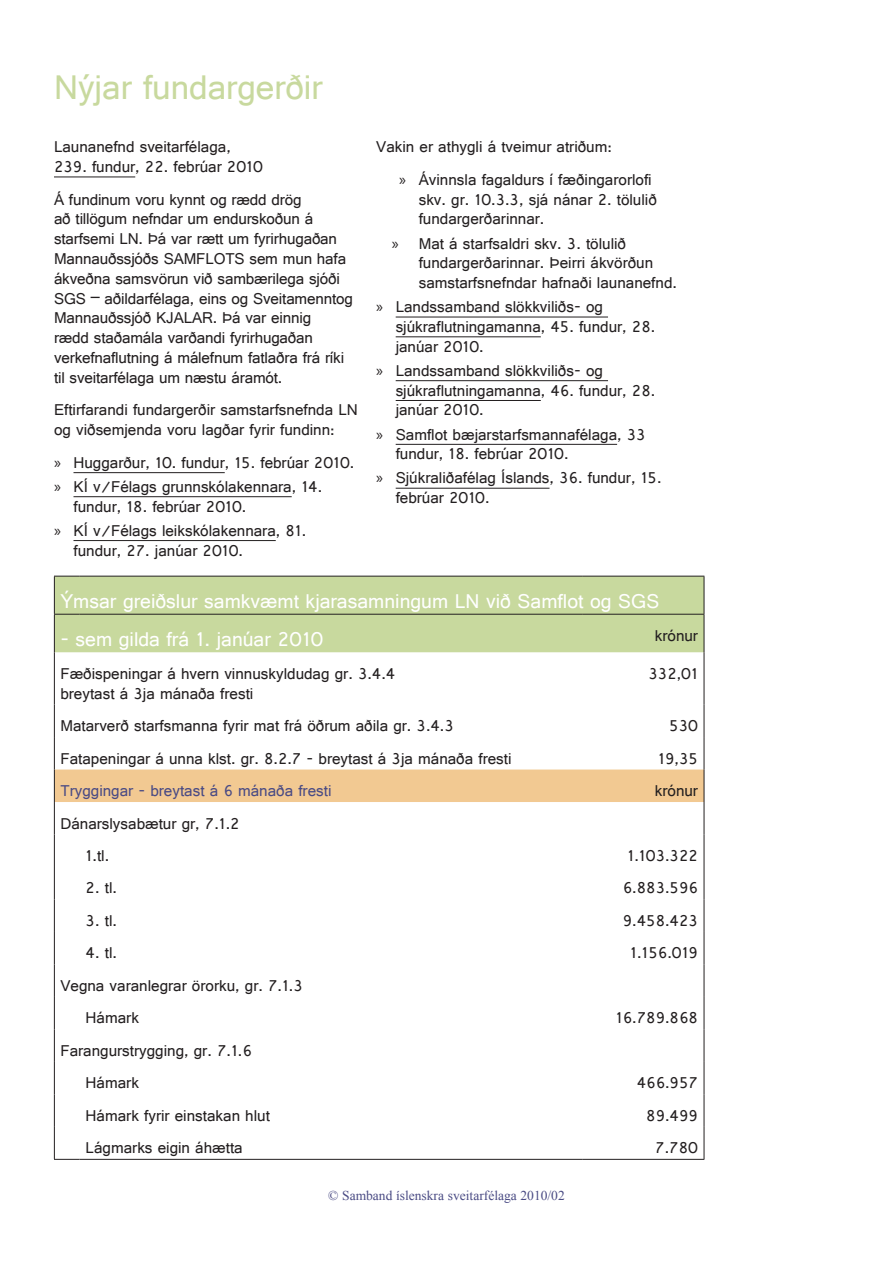
<style>
.page{position:relative;width:893px;height:1263px;background:#fff}
.page>*{position:absolute;margin:0;border:0;box-sizing:border-box;transform-origin:0 0}
.Fyrirsögn_24_pt{font:36px "Gautami";color:#c8d99e}
.Millifyrirsögn{font:21px "Gautami";color:#fff}
.Meginmál{font:16.5px/19.8px "Gautami";color:#231f20}
.Inndregið{font:16.5px/19.8px "Gautami";color:#231f20}
.Meginmál-2{font:16.5px "Gautami";color:#4a4b84}
.body_copy{font:13.5px "Times New Roman";color:#4a4b84}
.s1{font-family:"Myriad Pro"}
</style>
<div class="page">
<hr style="left:54px;top:177px;width:81px;height:1px;background:#231f20">
<hr style="left:74px;top:472px;width:151px;height:1px;background:#231f20">
<hr style="left:74px;top:496px;width:218px;height:1px;background:#231f20">
<hr style="left:74px;top:540px;width:202px;height:1px;background:#231f20">
<hr style="left:396px;top:317px;width:212px;height:1px;background:#231f20">
<hr style="left:396px;top:336px;width:145px;height:1px;background:#231f20">
<hr style="left:396px;top:380px;width:212px;height:1px;background:#231f20">
<hr style="left:396px;top:400px;width:145px;height:1px;background:#231f20">
<hr style="left:396px;top:444px;width:221px;height:1px;background:#231f20">
<hr style="left:396px;top:488px;width:153px;height:1px;background:#231f20">
<div style="left:55px;top:577px;width:649px;height:75px;background:#c8d99e"></div>
<div style="left:55px;top:769px;width:649px;height:33px;background:#f2c992"></div>
<svg style="left:55px;top:576px;width:25px;height:1px"></svg>
<hr style="left:54px;top:576px;width:1px;height:38px;background:#231f20">
<hr style="left:80px;top:576px;width:503px;height:1px;background:#231f20">
<hr style="left:583px;top:576px;width:121px;height:1px;background:#231f20">
<hr style="left:704px;top:576px;width:1px;height:38px;background:#231f20">
<svg style="left:54px;top:614px;width:26px;height:1px"></svg>
<hr style="left:54px;top:615px;width:1px;height:37px;background:#231f20">
<hr style="left:80px;top:614px;width:503px;height:1px;background:#231f20">
<hr style="left:583px;top:614px;width:121px;height:1px;background:#231f20">
<hr style="left:704px;top:615px;width:1px;height:37px;background:#231f20">
<hr style="left:54px;top:652px;width:1px;height:52px;background:#231f20">
<hr style="left:704px;top:652px;width:1px;height:52px;background:#231f20">
<hr style="left:54px;top:704px;width:1px;height:33px;background:#231f20">
<hr style="left:704px;top:704px;width:1px;height:33px;background:#231f20">
<hr style="left:54px;top:737px;width:1px;height:32px;background:#231f20">
<hr style="left:704px;top:737px;width:1px;height:32px;background:#231f20">
<hr style="left:54px;top:769px;width:1px;height:33px;background:#231f20">
<hr style="left:704px;top:769px;width:1px;height:33px;background:#231f20">
<hr style="left:54px;top:802px;width:1px;height:32px;background:#231f20">
<hr style="left:704px;top:802px;width:1px;height:32px;background:#231f20">
<hr style="left:54px;top:834px;width:1px;height:33px;background:#231f20">
<hr style="left:704px;top:834px;width:1px;height:33px;background:#231f20">
<hr style="left:54px;top:867px;width:1px;height:32px;background:#231f20">
<hr style="left:704px;top:867px;width:1px;height:32px;background:#231f20">
<hr style="left:54px;top:899px;width:1px;height:33px;background:#231f20">
<hr style="left:704px;top:899px;width:1px;height:33px;background:#231f20">
<hr style="left:54px;top:932px;width:1px;height:32px;background:#231f20">
<hr style="left:704px;top:932px;width:1px;height:32px;background:#231f20">
<hr style="left:54px;top:964px;width:1px;height:33px;background:#231f20">
<hr style="left:704px;top:964px;width:1px;height:33px;background:#231f20">
<hr style="left:54px;top:997px;width:1px;height:32px;background:#231f20">
<hr style="left:704px;top:997px;width:1px;height:32px;background:#231f20">
<hr style="left:54px;top:1029px;width:1px;height:33px;background:#231f20">
<hr style="left:704px;top:1029px;width:1px;height:33px;background:#231f20">
<hr style="left:54px;top:1062px;width:1px;height:32px;background:#231f20">
<hr style="left:704px;top:1062px;width:1px;height:32px;background:#231f20">
<hr style="left:54px;top:1094px;width:1px;height:33px;background:#231f20">
<hr style="left:704px;top:1094px;width:1px;height:33px;background:#231f20">
<hr style="left:54px;top:1127px;width:1px;height:32px;background:#231f20">
<hr style="left:704px;top:1127px;width:1px;height:32px;background:#231f20">
<svg style="left:54px;top:1159px;width:26px;height:1px"></svg>
<hr style="left:80px;top:1159px;width:503px;height:1px;background:#231f20">
<hr style="left:583px;top:1159px;width:121px;height:1px;background:#231f20">
<p class="Fyrirsögn_24_pt" style="left:54px;top:65px;width:270px">Nýjar fundargerðir</p>
<p class="Meginmál" style="left:54px;top:137px;width:210px">Launanefnd sveitarfélaga,<br>239. fundur, 22. febrúar 2010</p>
<p class="Meginmál" style="left:54px;top:189px;width:300px">Á fundinum voru kynnt og rædd drög<br>að tillögum nefndar um endurskoðun á starfsemi LN. Þá var rætt um fyrirhugaðan Mannauðssjóðs SAMFLOTS sem mun hafa ákveðna samsvörun við sambærilega sjóði SGS – aðildarfélaga, eins og Sveitamenntog Mannauðssjóð KJALAR. Þá var einnig<br>rædd staðamála varðandi fyrirhugaðan verkefnaflutning á málefnum fatlaðra frá ríki til sveitarfélaga um næstu áramót.</p>
<p class="Meginmál" style="left:54px;top:400px;width:305px">Eftirfarandi fundargerðir samstarfsnefnda LN og viðsemjenda voru lagðar fyrir fundinn:</p>
<p class="Inndregið" style="left:54px;top:452px;width:302px"><span class="s1">»</span> Huggarður, 10. fundur, 15. febrúar 2010.</p>
<p class="Inndregið" style="left:74px;top:476px;width:250px;text-indent:-20px"><span class="s1">»</span> KÍ v/Félags grunnskólakennara, 14. fundur, 18. febrúar 2010.</p>
<p class="Inndregið" style="left:74px;top:520px;width:234px;text-indent:-20px"><span class="s1">»</span> KÍ v/Félags leikskólakennara, 81. fundur, 27. janúar 2010.</p>
<p class="Meginmál" style="left:376px;top:137px;width:237px">Vakin er athygli á tveimur atriðum:</p>
<p class="Inndregið" style="left:419px;top:169px;width:240px;text-indent:-20px"><span class="s1">»</span> Ávinnsla fagaldurs í fæðingarorlofi skv. gr. 10.3.3, sjá nánar 2. tölulið fundargerðarinnar.</p>
<p class="Inndregið" style="left:419px;top:233px;width:260px;text-indent:-27px"><span class="s1">»</span> Mat á starfsaldri skv. 3. tölulið fundargerðarinnar. Þeirri ákvörðun samstarfsnefndar hafnaði launanefnd.</p>
<p class="Inndregið" style="left:396px;top:297px;width:261px;text-indent:-20px"><span class="s1">»</span> Landssamband slökkviliðs- og sjúkraflutningamanna, 45. fundur, 28. janúar 2010.</p>
<p class="Inndregið" style="left:396px;top:360px;width:261px;text-indent:-20px"><span class="s1">»</span> Landssamband slökkviliðs- og sjúkraflutningamanna, 46. fundur, 28. janúar 2010.</p>
<p class="Inndregið" style="left:396px;top:424px;width:251px;text-indent:-20px"><span class="s1">»</span> Samflot bæjarstarfsmannafélaga, 33 fundur, 18. febrúar 2010.</p>
<p class="Inndregið" style="left:396px;top:468px;width:267px;text-indent:-20px"><span class="s1">»</span> Sjúkraliðafélag Íslands, 36. fundur, 15. febrúar 2010.</p>
<p class="Millifyrirsögn" style="left:60px;top:589px;width:600px">Ýmsar greiðslur samkvæmt kjarasamningum LN við Samflot og SGS</p>
<p class="Millifyrirsögn" style="left:60px;top:627px;width:264px">- sem gilda frá 1. janúar 2010</p>
<p class="Meginmál" style="left:655px;top:625px;width:45px">krónur</p>
<p class="Meginmál" style="left:60px;top:663px;width:336px">Fæðispeningar á hvern vinnuskyldudag gr. 3.4.4 breytast á 3ja mánaða fresti</p>
<p class="Meginmál" style="left:648px;top:663px;width:51px">332,01</p>
<p class="Meginmál" style="left:60px;top:715px;width:395px">Matarverð starfsmanna fyrir mat frá öðrum aðila gr. 3.4.3</p>
<p class="Meginmál" style="left:669px;top:715px;width:30px">530</p>
<p class="Meginmál" style="left:60px;top:748px;width:453px">Fatapeningar á unna klst. gr. 8.2.7 - breytast á 3ja mánaða fresti</p>
<p class="Meginmál" style="left:658px;top:748px;width:41px">19,35</p>
<p class="Meginmál-2" style="left:60px;top:781px;width:273px">Tryggingar - breytast á 6 mánaða fresti</p>
<p class="Meginmál" style="left:655px;top:780px;width:45px">krónur</p>
<p class="Meginmál" style="left:60px;top:813px;width:181px">Dánarslysabætur gr, 7.1.2</p>
<p class="Meginmál" style="left:86px;top:845px;width:25px">1.tl.</p>
<p class="Meginmál" style="left:628px;top:845px;width:72px">1.103.322</p>
<p class="Meginmál" style="left:86px;top:878px;width:33px">2. tl.</p>
<p class="Meginmál" style="left:623px;top:878px;width:77px">6.883.596</p>
<p class="Meginmál" style="left:86px;top:910px;width:33px">3. tl.</p>
<p class="Meginmál" style="left:623px;top:910px;width:77px">9.458.423</p>
<p class="Meginmál" style="left:86px;top:943px;width:33px">4. tl.</p>
<p class="Meginmál" style="left:630px;top:943px;width:69px">1.156.019</p>
<p class="Meginmál" style="left:60px;top:975px;width:244px">Vegna varanlegrar örorku, gr. 7.1.3</p>
<p class="Meginmál" style="left:86px;top:1008px;width:55px">Hámark</p>
<p class="Meginmál" style="left:616px;top:1008px;width:84px">16.789.868</p>
<p class="Meginmál" style="left:60px;top:1040px;width:193px">Farangurstrygging, gr. 7.1.6</p>
<p class="Meginmál" style="left:86px;top:1073px;width:55px">Hámark</p>
<p class="Meginmál" style="left:637px;top:1073px;width:63px">466.957</p>
<p class="Meginmál" style="left:86px;top:1105px;width:186px">Hámark fyrir einstakan hlut</p>
<p class="Meginmál" style="left:646px;top:1105px;width:53px">89.499</p>
<p class="Meginmál" style="left:86px;top:1138px;width:159px">Lágmarks eigin áhætta</p>
<p class="Meginmál" style="left:655px;top:1138px;width:44px">7.780</p>
<p class="body_copy" style="left:328px;top:1186px;width:238px">© Samband íslenskra sveitarfélaga 2010/02</p>
</div>
